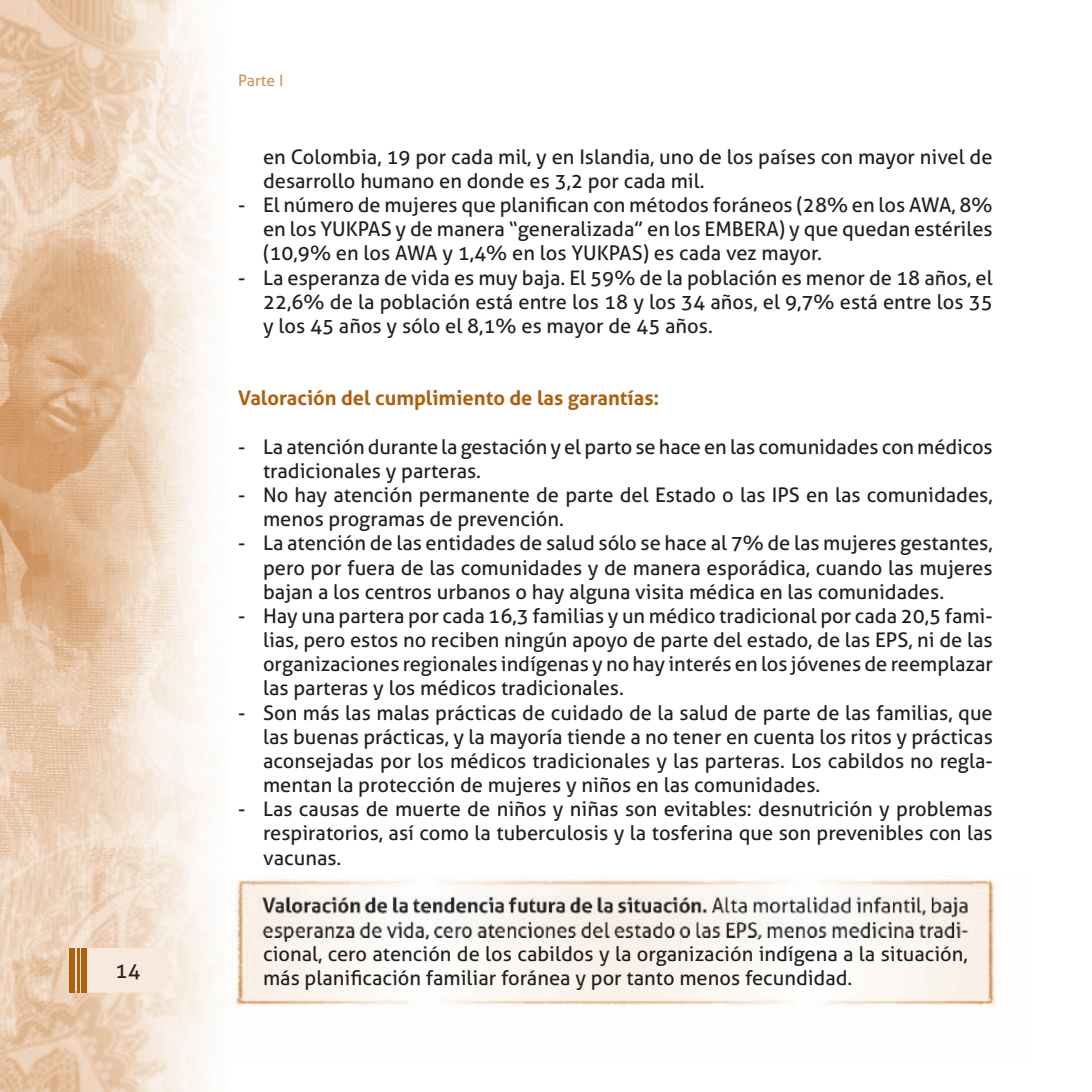
<style>
.page{position:relative;width:1092px;height:1092px;background:#fff}
.page>*{position:absolute;margin:0;border:0;box-sizing:border-box;transform-origin:0 0}
.t1{font:21px "Aller";color:#231f20}
.t2{font:20.12px/24.2px "Aller";color:#231f20;text-align:justify}
.t3{font:700 20.12px "Aller";color:#b05f0f}
.t4{font:15.75px "Aller";color:#cf9460}
</style>
<div class="page">
<img style="left:0;top:0;width:214px;height:1091px">
<div style="left:69px;top:947px;width:100px;height:45px;background:#f7e9db;border-radius:15px"></div>
<div style="left:82px;top:947px;width:5px;height:45px;background:#b05f0f"></div>
<hr style="left:77px;top:947px;width:2px;height:45px;background:#b05f0f">
<div style="left:69px;top:947px;width:5px;height:45px;background:#b05f0f"></div>
<img style="left:190px;top:875px;width:780px;height:121px">
<img style="left:190px;top:996px;width:806px;height:61px">
<img style="left:970px;top:879px;width:32px;height:118px">
<p class="t1" style="left:115px;top:957px;width:27px">14</p>
<p class="t4" style="left:238px;top:71px;width:47px">Parte I</p>
<p class="t2" style="left:263px;top:144px;width:731px">en Colombia, 19 por cada mil, y en Islandia, uno de los países con mayor nivel de desarrollo humano en donde es 3,2 por cada mil.</p>
<p class="t2" style="left:263px;top:193px;width:731px;text-indent:-25px">- El número de mujeres que planifican con métodos foráneos (28% en los AWA, 8% en los YUKPAS y de manera “generalizada” en los EMBERA) y que quedan estériles (10,9% en los AWA y 1,4% en los YUKPAS) es cada vez mayor.</p>
<p class="t2" style="left:263px;top:265px;width:731px;text-indent:-25px">- La esperanza de vida es muy baja. El 59% de la población es menor de 18 años, el 22,6% de la población está entre los 18 y los 34 años, el 9,7% está entre los 35 y los 45 años y sólo el 8,1% es mayor de 45 años.</p>
<p class="t3" style="left:238px;top:386px;width:422px">Valoración del cumplimiento de las garantías:</p>
<p class="t2" style="left:263px;top:434px;width:731px;text-indent:-25px">- La atención durante la gestación y el parto se hace en las comunidades con médicos tradicionales y parteras.</p>
<p class="t2" style="left:263px;top:482px;width:731px;text-indent:-25px">- No hay atención permanente de parte del Estado o las IPS en las comunidades, menos programas de prevención.</p>
<p class="t2" style="left:263px;top:531px;width:731px;text-indent:-25px">- La atención de las entidades de salud sólo se hace al 7% de las mujeres gestantes, pero por fuera de las comunidades y de manera esporádica, cuando las mujeres bajan a los centros urbanos o hay alguna visita médica en las comunidades.</p>
<p class="t2" style="left:263px;top:603px;width:731px;text-indent:-25px">- Hay una partera por cada 16,3 familias y un médico tradicional por cada 20,5 fami&shy;lias, pero estos no reciben ningún apoyo de parte del estado, de las EPS, ni de las organizaciones regionales indígenas y no hay interés en los jóvenes de reemplazar las parteras y los médicos tradicionales.</p>
<p class="t2" style="left:263px;top:700px;width:731px;text-indent:-25px">- Son más las malas prácticas de cuidado de la salud de parte de las familias, que las buenas prácticas, y la mayoría tiende a no tener en cuenta los ritos y prácticas aconsejadas por los médicos tradicionales y las parteras. Los cabildos no regla&shy;mentan la protección de mujeres y niños en las comunidades.</p>
<p class="t2" style="left:263px;top:796px;width:731px;text-indent:-25px">- Las causas de muerte de niños y niñas son evitables: desnutrición y problemas respiratorios, así como la tuberculosis y la tosferina que son prevenibles con las vacunas.</p>
<p class="t2" style="left:263px;top:941px;width:706px">cional, cero atención de los cabildos y la organización indígena a la situación, más planificación familiar foránea y por tanto menos fecundidad.</p>
</div>
